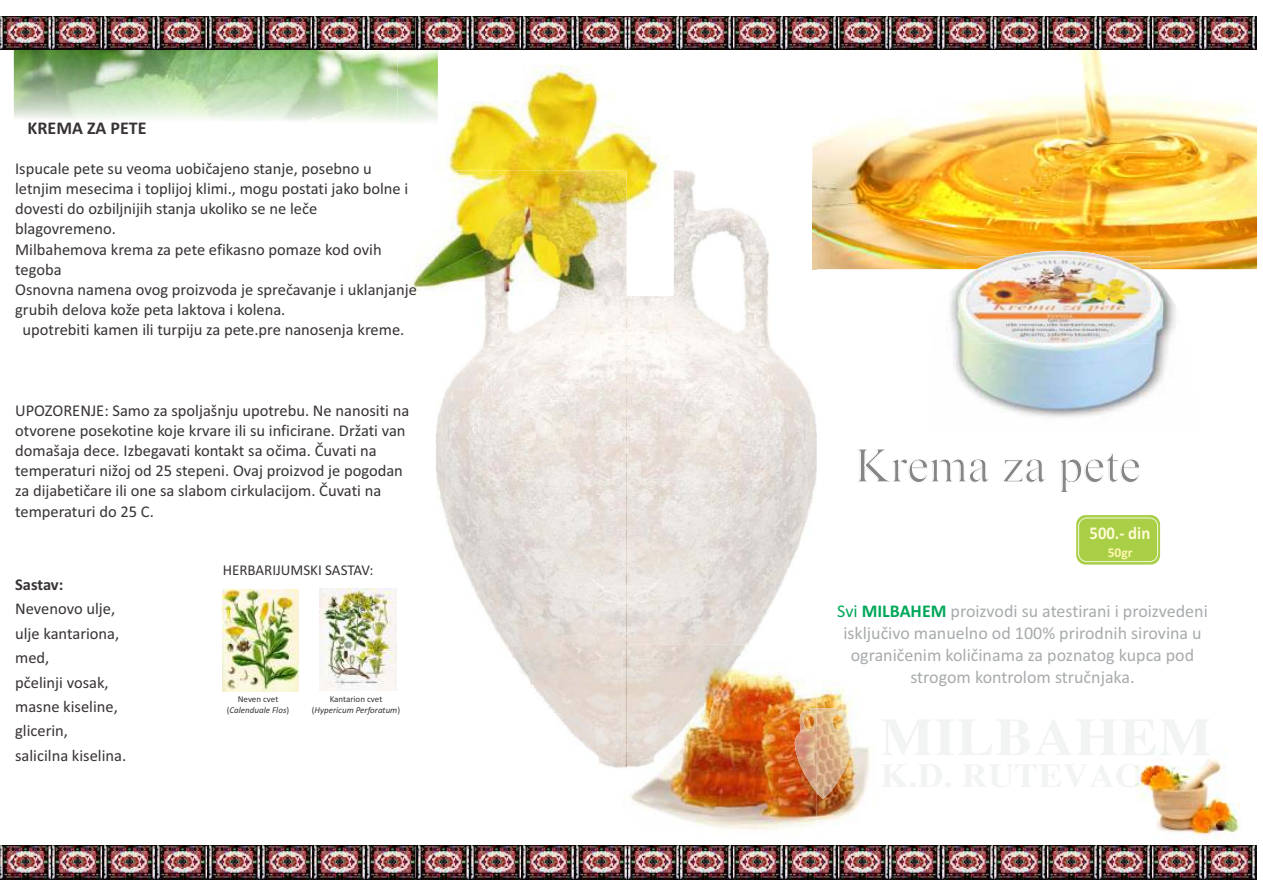
<style>
.page{position:relative;width:1263px;height:893px;background:#fff}
.page>*{position:absolute;margin:0;border:0;box-sizing:border-box;transform-origin:0 0}
.t1{font:49.5px "Times New Roman";color:#858787}
.t2{font:18px/22px "Calibri";color:#a8abad;text-align:center}
.t3{font:700 18px "Calibri";color:#383336}
.t4{font:700 18px "Calibri";color:#fffad6;scale:.93 1}
.t5{font:16.5px/24.5px "Calibri";color:#383336}
.t6{font:700 16.5px "Calibri";letter-spacing:-.01em;color:#383336}
.t7{font:15px "Calibri";color:#383336}
.t8{font:700 13.5px "Calibri";color:#fff7b0}
.t9{font:italic 9px/10.9px "Calibri";color:#383336;text-align:center}
.s1{font-style:normal}
.s2{color:#00a859}
.s3{font-weight:700;color:#00a859}
</style>
<div class="page">
<img style="left:714px;top:687px;width:156px;height:143px">
<img style="left:812px;top:28px;width:445px;height:241px">
<img style="left:627px;top:170px;width:190px;height:657px">
<img style="left:812px;top:170px;width:5px;height:99px">
<img style="left:438px;top:65px;width:236px;height:231px">
<img style="left:409px;top:255px;width:27px;height:36px">
<img style="left:14px;top:50px;width:424px;height:72px">
<img style="left:0;top:16px;width:1256px;height:34px">
<img style="left:0;top:846px;width:1256px;height:33px">
<img style="left:436px;top:296px;width:191px;height:472px">
<img style="left:623px;top:644px;width:3px;height:124px">
<img style="left:438px;top:171px;width:188px;height:125px">
<img style="left:436px;top:171px;width:2px;height:205px">
<img style="left:1135px;top:749px;width:106px;height:91px">
<img style="left:817px;top:708px;width:35px;height:91px">
<img style="left:794px;top:708px;width:23px;height:84px">
<img style="left:1135px;top:749px;width:75px;height:6px">
<img style="left:1135px;top:764px;width:4px;height:24px">
<img style="left:222px;top:589px;width:77px;height:102px">
<img style="left:320px;top:588px;width:76px;height:102px">
<img style="left:950px;top:275px;width:226px;height:143px">
<img style="left:1010px;top:251px;width:99px;height:6px">
<svg style="left:1076px;top:515px;width:84px;height:50px"></svg>
<svg style="left:1078px;top:518px;width:80px;height:44px;background:#abd14d"></svg>
<img style="left:977px;top:257px;width:164px;height:1px">
<img style="left:995px;top:257px;width:127px;height:1px">
<img style="left:966px;top:258px;width:184px;height:85px">
<p class="t3" style="left:28px;top:121px;width:120px">KREMA ZA PETE</p>
<p class="t5" style="left:15px;top:158px;width:358px">Ispucale pete su veoma uobičajeno stanje, posebno u</p>
<p class="t5" style="left:15px;top:178px;width:395px">letnjim mesecima i toplijoj klimi., mogu postati jako bolne i</p>
<p class="t5" style="left:15px;top:198px;width:304px">dovesti do ozbiljnijih stanja ukoliko se ne leče</p>
<p class="t5" style="left:15px;top:218px;width:102px">blagovremeno.</p>
<p class="t5" style="left:15px;top:238px;width:368px">Milbahemova krema za pete efikasno pomaze kod ovih</p>
<p class="t5" style="left:15px;top:258px;width:48px">tegoba</p>
<p class="t5" style="left:15px;top:279px;width:403px">Osnovna namena ovog proizvoda je sprečavanje i uklanjanje</p>
<p class="t5" style="left:15px;top:299px;width:272px">grubih delova kože peta laktova i kolena.</p>
<p class="t5" style="left:23px;top:319px;width:383px">upotrebiti kamen ili turpiju za pete.pre nanosenja kreme.</p>
<p class="t5" style="left:15px;top:402px;width:396px;line-height:20.1px">UPOZORENJE: Samo za spoljašnju upotrebu. Ne nanositi na otvorene posekotine koje krvare ili su inficirane. Držati van domašaja dece. Izbegavati kontakt sa očima. Čuvati na temperaturi nižoj od 25 stepeni. Ovaj proizvod je pogodan za dijabetičare ili one sa slabom cirkulacijom. Čuvati na temperaturi do 25 C.</p>
<p class="t6" style="left:15px;top:577px;width:50px">Sastav:</p>
<p class="t5" style="left:15px;top:598px;width:113px">Nevenovo ulje, ulje kantariona, med,<br>pčelinji vosak, masne kiseline, glicerin,<br>salicilna kiselina.</p>
<p class="t7" style="left:223px;top:564px;width:152px">HERBARIJUMSKI SASTAV:</p>
<p class="t9" style="left:227px;top:695px;width:64px"><span class="s1">Neven cvet (</span>Calenduale Flos<span class="s1">)</span></p>
<p class="t9" style="left:312px;top:694px;width:90px"><span class="s1">Kantarion cvet (</span>Hypericum Perforatum<span class="s1">)</span></p>
<h1 class="t1" style="left:855px;top:448px;width:288px">Krema za pete</h1>
<p class="t4" style="left:1089px;top:525px;width:67px">500.- din</p>
<p class="t8" style="left:1108px;top:547px;width:26px">50gr</p>
<p class="t2" style="left:837px;top:601px;width:372px"><span class="s2">Svi</span> <span class="s3">MILBAHEM</span> proizvodi su atestirani i proizvedeni isključivo manuelno od 100% prirodnih sirovina u ograničenim količinama za poznatog kupca pod strogom kontrolom stručnjaka.</p>
</div>
